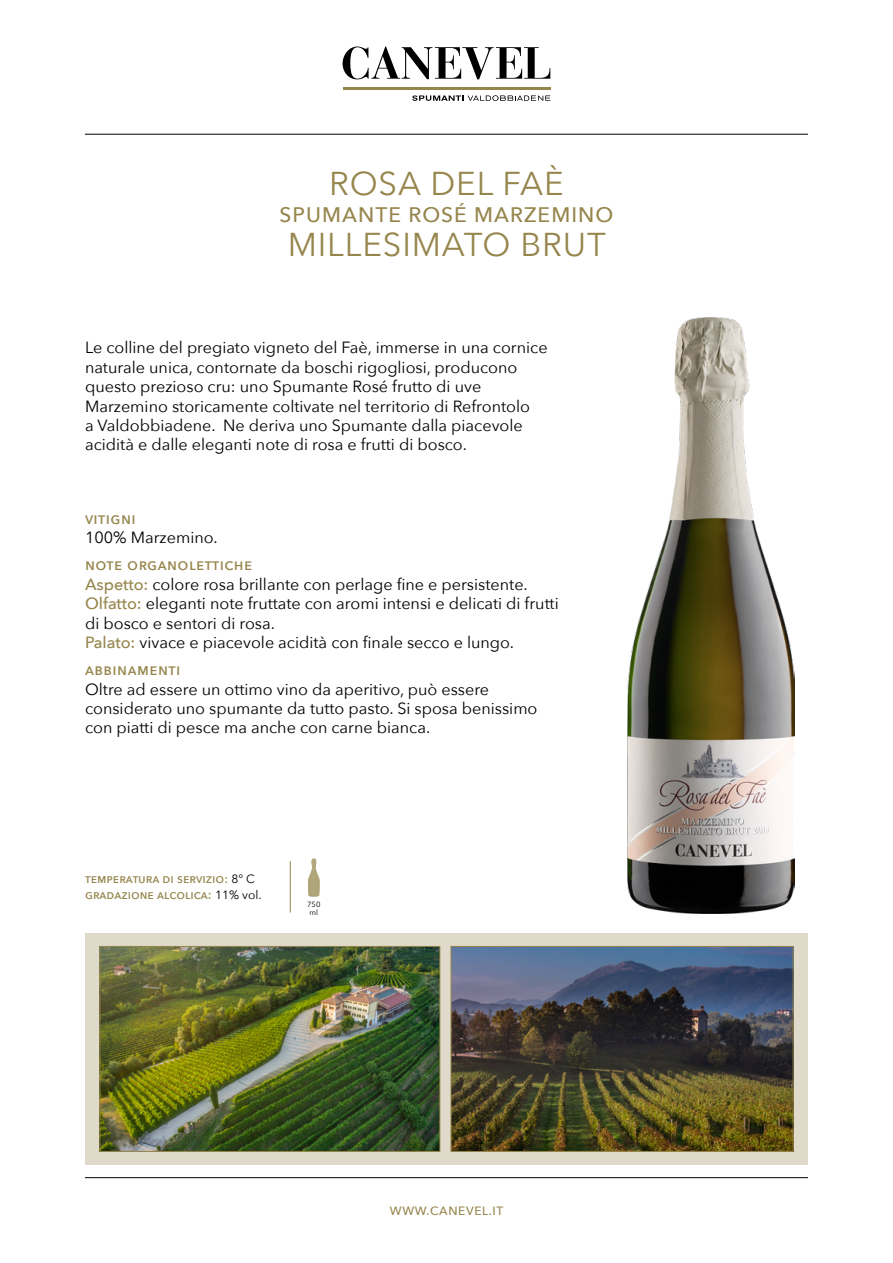
<style>
.page{position:relative;width:893px;height:1263px;background:#fff}
.page>*{position:absolute;margin:0;border:0;box-sizing:border-box;transform-origin:0 0}
.t1{font:33px "Avenir Next";letter-spacing:.025em;color:#96864d}
.t2{font:500 21px "Avenir Next";letter-spacing:.05em;color:#96864d}
.t3{font:16.2px/19.5px "Avenir Next";color:#000}
.t4{font:500 16.2px "Avenir Next";letter-spacing:.025em;color:#96864d}
.t5{font:500 12.75px/15.3px "Avenir Next";color:#96864d}
.t6{font:500 12px "Avenir Next";letter-spacing:.05em;color:#96864d}
.t7{font:7.5px/7.5px "Avenir Next";color:#000;text-align:center}
.s1{font-weight:500;color:#96864d}
.s2{font-size:12px}
.s3{font-weight:400;font-size:12px;color:#000}
</style>
<div class="page">
<div style="left:85px;top:933px;width:723px;height:232px;background:#dfdac9"></div>
<img style="left:102px;top:948px;width:336px;height:202px">
<div style="left:100px;top:946px;width:340px;height:206px;border:1px solid #96864d"></div>
<hr style="left:290px;top:861px;width:1px;height:51px;background:#96864d">
<hr style="left:85px;top:134px;width:723px;height:1px;background:#000">
<hr style="left:85px;top:1177px;width:723px;height:1px;background:#000">
<svg style="left:343px;top:46px;width:207px;height:33px"></svg>
<svg style="left:412px;top:95px;width:138px;height:6px"></svg>
<hr style="left:343px;top:88px;width:207px;height:2px;background:#96864d">
<svg style="left:308px;top:859px;width:11px;height:37px"></svg>
<img style="left:627px;top:318px;width:167px;height:596px">
<img style="left:453px;top:948px;width:338px;height:202px">
<div style="left:451px;top:946px;width:342px;height:206px;border:1px solid #96864d"></div>
<h1 class="t1" style="left:329px;top:155px;width:236px">ROSA DEL FAÈ</h1>
<p class="t2" style="left:280px;top:196px;width:335px">SPUMANTE ROSÉ MARZEMINO</p>
<h1 class="t1" style="left:288px;top:217px;width:320px">MILLESIMATO BRUT</h1>
<p class="t3" style="left:85px;top:337px;width:464px">Le colline del pregiato vigneto del Faè, immerse in una cornice naturale unica, contornate da boschi rigogliosi, producono questo prezioso cru: uno Spumante Rosé frutto di uve Marzemino storicamente coltivate nel territorio di Refrontolo<br>a Valdobbiadene. Ne deriva uno Spumante dalla piacevole acidità e dalle eleganti note di rosa e frutti di bosco.</p>
<p class="t4" style="left:85px;top:504px;width:52px">vitigni</p>
<p class="t3" style="left:85px;top:527px;width:134px">100% Marzemino.</p>
<p class="t3" style="left:85px;top:554px;width:475px"><span class="s1">note organolettiche<br>Aspetto:</span> colore rosa brillante con perlage fine e persistente.<br><span class="s1">Olfatto:</span> eleganti note fruttate con aromi intensi e delicati di frutti di bosco e sentori di rosa.<br><span class="s1">Palato:</span> vivace e piacevole acidità con finale secco e lungo.</p>
<p class="t4" style="left:85px;top:656px;width:97px">abbinamenti</p>
<p class="t3" style="left:85px;top:678px;width:454px">Oltre ad essere un ottimo vino da aperitivo, può essere considerato uno spumante da tutto pasto. Si sposa benissimo con piatti di pesce ma anche con carne bianca.</p>
<p class="t5" style="left:85px;top:871px;width:178px">temperatura di servizio<span class="s2">:</span> <span class="s3">8° C </span>gradazione alcolica: <span class="s3">11% vol.</span></p>
<p class="t7" style="left:307px;top:901px;width:15px">750 ml</p>
<p class="t6" style="left:390px;top:1200px;width:115px">WWW.CANEVEL.IT</p>
</div>
